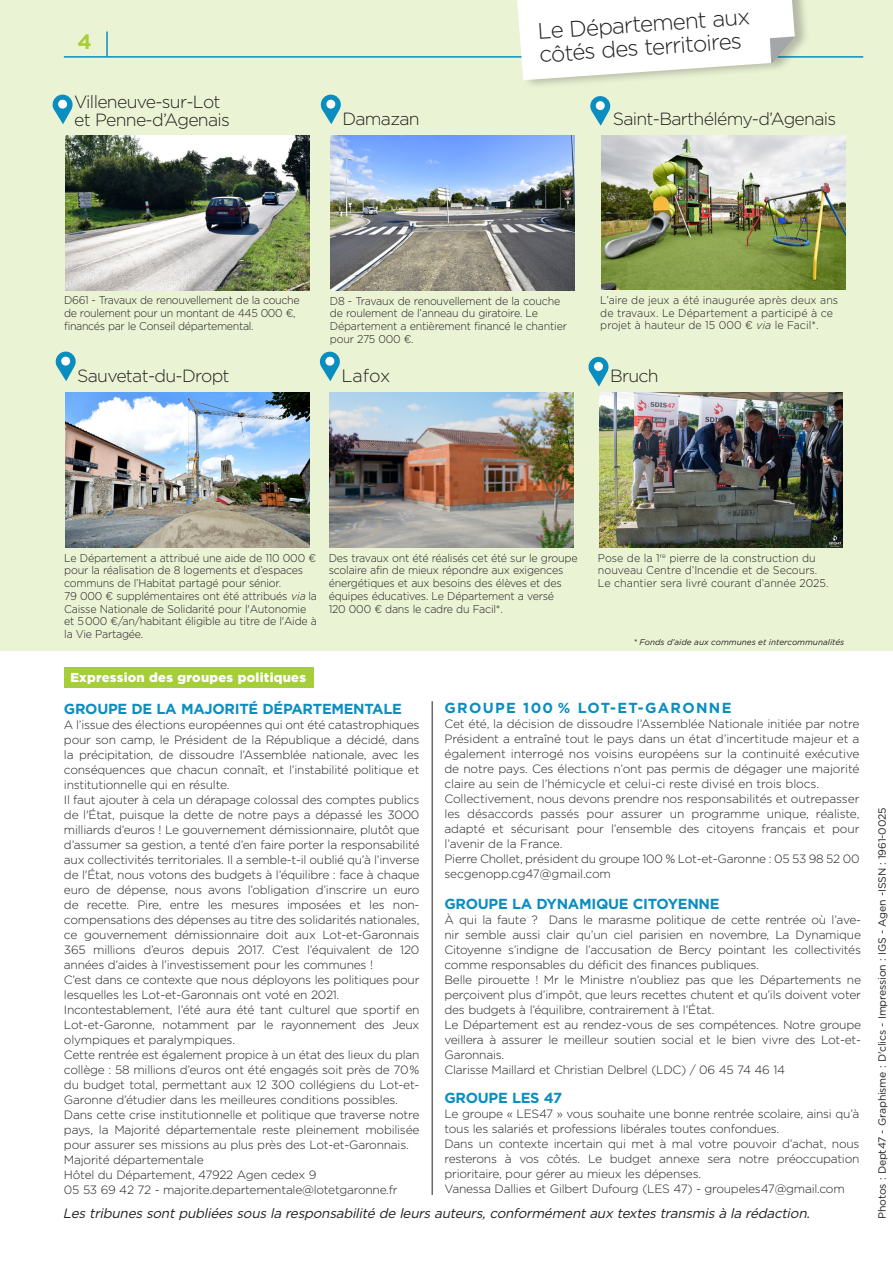
<style>
.page{position:relative;width:893px;height:1263px;background:#fff}
.page>*{position:absolute;margin:0;border:0;box-sizing:border-box;transform-origin:0 0}
.t1{font:300 22.5px/23.4px "Gotham";color:#231f20}
.t2{font:700 20.7px "Gotham";color:#a6ce39}
.t3{font:300 18px "Gotham";letter-spacing:-.005em;color:#231f20}
.t4{font:300 17.7px/18.5px "Gotham";letter-spacing:-.04em;color:#231f20}
.texte_ok{font:700 14.55px "Gotham";letter-spacing:-.02em;color:#0a8ec0}
.texte_ok-2{font:700 14.55px "Gotham";letter-spacing:.09em;color:#0a8ec0}
.texte_ok-3{font:italic 13.5px "Gotham";color:#231f20}
.sur_titre{font:900 12.9px "Gotham";letter-spacing:.02em;color:#fff}
.texte_ok-4{font:300 12px/15px "Gotham";letter-spacing:-.02em;color:#231f20;text-align:justify}
.Texte_frise{font:300 11.25px/12.8px "Gotham";letter-spacing:-.02em;color:#231f20;scale:.95 1}
.Texte_frise-2{font:300 11.25px/12.8px "Gotham";color:#231f20;scale:.95 1}
.texte_ok-5{font:10.5px "Gotham";letter-spacing:-.015em;color:#231f20}
.credit_36{font:italic 8.25px "Gotham";color:#231f20}
.s1{font-style:italic}
</style>
<div class="page">
<div style="left:0;top:0;width:893px;height:651px;background:#eaf3d4"></div>
<svg style="left:321px;top:95px;width:20px;height:29px"></svg>
<div style="left:326px;top:100px;width:9px;height:9px;background:#fff;border-radius:50%"></div>
<svg style="left:53px;top:95px;width:20px;height:29px"></svg>
<div style="left:58px;top:100px;width:9px;height:9px;background:#fff;border-radius:50%"></div>
<svg style="left:588px;top:357px;width:20px;height:30px"></svg>
<div style="left:594px;top:362px;width:9px;height:9px;background:#fff;border-radius:50%"></div>
<hr style="left:64px;top:56px;width:799px;height:2px;background:#0a8ec0">
<div style="left:64px;top:666px;width:249px;height:21px;background:#a6ce39"></div>
<hr style="left:432px;top:701px;width:1px;height:494px;background:#231f20">
<div style="left:513px;top:0;width:297px;height:90px;background:#231f20;opacity:.27"></div>
<svg style="left:517px;top:0;width:278px;height:80px;background:#f8f9f5"></svg>
<hr style="left:106px;top:31px;width:2px;height:26px;background:#0a8ec0">
<img style="left:330px;top:136px;width:244px;height:154px">
<img style="left:65px;top:136px;width:244px;height:154px">
<img style="left:599px;top:393px;width:244px;height:154px">
<svg style="left:590px;top:96px;width:20px;height:30px"></svg>
<div style="left:596px;top:101px;width:9px;height:9px;background:#fff;border-radius:50%"></div>
<img style="left:601px;top:135px;width:244px;height:154px">
<svg style="left:56px;top:351px;width:20px;height:30px"></svg>
<div style="left:61px;top:357px;width:9px;height:9px;background:#fff;border-radius:50%"></div>
<img style="left:65px;top:393px;width:244px;height:154px">
<svg style="left:320px;top:352px;width:20px;height:29px"></svg>
<div style="left:325px;top:357px;width:9px;height:9px;background:#fff;border-radius:50%"></div>
<img style="left:330px;top:393px;width:244px;height:154px">
<p class="t2" style="left:77px;top:27px;width:16px">4</p>
<p class="t4" style="left:74px;top:92px;width:157px">Villeneuve-sur-Lot et Penne-d’Agenais</p>
<p class="t4" style="left:342px;top:109px;width:79px">Damazan</p>
<p class="t1" style="left:537px;top:19px;width:214px;rotate:-4deg">Le Département aux côtés des territoires</p>
<p class="t4" style="left:613px;top:109px;width:225px">Saint-Barthélémy-d’Agenais</p>
<p class="Texte_frise" style="left:64px;top:293px;width:250px">D661 - Travaux de renouvellement de la couche de roulement pour un montant de 445 000 €, financés par le Conseil départemental.</p>
<p class="Texte_frise" style="left:330px;top:294px;width:251px">D8 - Travaux de renouvellement de la couche de roulement de l’anneau du giratoire. Le Département a entièrement financé le chantier pour 275 000 €.</p>
<p class="Texte_frise-2" style="left:600px;top:293px;width:252px">L’aire de jeux a été inaugurée après deux ans de travaux. Le Département a participé à ce projet à hauteur de 15 000 € <span class="s1">via</span> le Facil*.</p>
<p class="t4" style="left:77px;top:366px;width:154px">Sauvetat-du-Dropt</p>
<p class="t3" style="left:341px;top:364px;width:50px">Lafox</p>
<p class="t4" style="left:610px;top:366px;width:50px">Bruch</p>
<p class="Texte_frise" style="left:64px;top:551px;width:268px">Le Département a attribué une aide de 110 000 € pour la réalisation de 8 logements et d’espaces communs de l’Habitat partagé pour sénior.<br>79 000 € supplémentaires ont été attribués <span class="s1">via</span> la Caisse Nationale de Solidarité pour l'Autonomie et 5 000 €/an/habitant éligible au titre de l'Aide à la Vie Partagée.</p>
<p class="Texte_frise" style="left:329px;top:551px;width:263px">Des travaux ont été réalisés cet été sur le groupe scolaire afin de mieux répondre aux exigences énergétiques et aux besoins des élèves et des équipes éducatives. Le Département a versé<br>120 000 € dans le cadre du Facil*.</p>
<p class="Texte_frise-2" style="left:598px;top:551px;width:244px">Pose de la 1<sup>re</sup> pierre de la construction du nouveau Centre d’Incendie et de Secours.<br>Le chantier sera livré courant d’année 2025.</p>
<p class="credit_36" style="left:634px;top:637px;width:212px">* Fonds d’aide aux communes et intercommunalités</p>
<p class="sur_titre" style="left:70px;top:668px;width:237px">Expression des groupes politiques</p>
<p class="texte_ok" style="left:64px;top:699px;width:339px">GROUPE DE LA MAJORITÉ DÉPARTEMENTALE</p>
<p class="texte_ok-4" style="left:64px;top:717px;width:357px">A l’issue des élections européennes qui ont été catastrophiques pour son camp, le Président de la République a décidé, dans la précipitation, de dissoudre l’Assemblée nationale, avec les conséquences que chacun connaît, et l’instabilité politique et institutionnelle qui en résulte.</p>
<p class="texte_ok-4" style="left:64px;top:792px;width:357px">Il faut ajouter à cela un dérapage colossal des comptes publics de l'État, puisque la dette de notre pays a dépassé les 3000 milliards d’euros ! Le gouvernement démissionnaire, plutôt que d’assumer sa gestion, a tenté d’en faire porter la responsabilité aux collectivités territoriales. Il a semble-t-il oublié qu’à l’inverse de l'État, nous votons des budgets à l’équilibre : face à chaque euro de dépense, nous avons l’obligation d’inscrire un euro de recette. Pire, entre les mesures imposées et les non&shy;compensations des dépenses au titre des solidarités nationales, ce gouvernement démissionnaire doit aux Lot-et-Garonnais 365 millions d’euros depuis 2017. C’est l’équivalent de 120 années d’aides à l’investissement pour les communes !</p>
<p class="texte_ok-4" style="left:64px;top:972px;width:357px">C’est dans ce contexte que nous déployons les politiques pour lesquelles les Lot-et-Garonnais ont voté en 2021.</p>
<p class="texte_ok-4" style="left:64px;top:1002px;width:357px">Incontestablement, l’été aura été tant culturel que sportif en Lot-et-Garonne, notamment par le rayonnement des Jeux olympiques et paralympiques.</p>
<p class="texte_ok-4" style="left:64px;top:1047px;width:357px">Cette rentrée est également propice à un état des lieux du plan collège : 58 millions d’euros ont été engagés soit près de 70 % du budget total, permettant aux 12 300 collégiens du Lot-et-Garonne d’étudier dans les meilleures conditions possibles.</p>
<p class="texte_ok-4" style="left:64px;top:1107px;width:357px">Dans cette crise institutionnelle et politique que traverse notre pays, la Majorité départementale reste pleinement mobilisée pour assurer ses missions au plus près des Lot-et-Garonnais.</p>
<p class="texte_ok-4" style="left:64px;top:1152px;width:141px">Majorité départementale</p>
<p class="texte_ok-4" style="left:64px;top:1167px;width:254px">Hôtel du Département, 47922 Agen cedex 9</p>
<p class="texte_ok-4" style="left:64px;top:1182px;width:335px">05 53 69 42 72 - majorite.departementale@lotetgaronne.fr</p>
<p class="texte_ok-2" style="left:444px;top:698px;width:288px">GROUPE 100 % LOT-ET-GARONNE</p>
<p class="texte_ok-4" style="left:444px;top:716px;width:417px">Cet été, la décision de dissoudre l’Assemblée Nationale initiée par notre Président a entraîné tout le pays dans un état d’incertitude majeur et a également interrogé nos voisins européens sur la continuité exécutive de notre pays. Ces élections n’ont pas permis de dégager une majorité claire au sein de l’hémicycle et celui-ci reste divisé en trois blocs.</p>
<p class="texte_ok-4" style="left:444px;top:791px;width:417px">Collectivement, nous devons prendre nos responsabilités et outrepasser les désaccords passés pour assurer un programme unique, réaliste, adapté et sécurisant pour l’ensemble des citoyens français et pour l’avenir de la France.</p>
<p class="texte_ok-4" style="left:444px;top:851px;width:417px">Pierre Chollet, président du groupe 100 % Lot-et-Garonne : 05 53 98 52 00 secgenopp.cg47@gmail.com</p>
<p class="texte_ok" style="left:444px;top:894px;width:277px">GROUPE LA DYNAMIQUE CITOYENNE</p>
<p class="texte_ok-4" style="left:444px;top:911px;width:418px">À qui la faute ? Dans le marasme politique de cette rentrée où l’ave&shy;nir semble aussi clair qu’un ciel parisien en novembre, La Dynamique Citoyenne s’indigne de l’accusation de Bercy pointant les collectivités comme responsables du déficit des finances publiques.</p>
<p class="texte_ok-4" style="left:444px;top:971px;width:418px">Belle pirouette ! Mr le Ministre n’oubliez pas que les Départements ne perçoivent plus d’impôt, que leurs recettes chutent et qu’ils doivent voter des budgets à l’équilibre, contrairement à l’État.</p>
<p class="texte_ok-4" style="left:444px;top:1016px;width:418px">Le Département est au rendez-vous de ses compétences. Notre groupe veillera à assurer le meilleur soutien social et le bien vivre des Lot-et-Garonnais.</p>
<p class="texte_ok-4" style="left:444px;top:1061px;width:342px">Clarisse Maillard et Christian Delbrel (LDC) / 06 45 74 46 14</p>
<p class="texte_ok" style="left:444px;top:1088px;width:119px">GROUPE LES 47</p>
<p class="texte_ok-4" style="left:444px;top:1106px;width:416px">Le groupe « LES47 » vous souhaite une bonne rentrée scolaire, ainsi qu’à tous les salariés et professions libérales toutes confondues.</p>
<p class="texte_ok-4" style="left:444px;top:1136px;width:417px">Dans un contexte incertain qui met à mal votre pouvoir d’achat, nous resterons à vos côtés. Le budget annexe sera notre préoccupation prioritaire, pour gérer au mieux les dépenses.</p>
<p class="texte_ok-4" style="left:444px;top:1181px;width:402px">Vanessa Dallies et Gilbert Dufourg (LES 47) - groupeles47@gmail.com</p>
<p class="texte_ok-3" style="left:63px;top:1204px;width:752px">Lestribunessontpubliéessousla responsabilité de leursauteurs,conformémentaux textestransmisà la rédaction.</p>
<p class="texte_ok-5" style="left:875px;top:1219px;width:413px;rotate:-90deg">Photos : Dept47 - Graphisme : D'clics - Impression : IGS - Agen -ISSN : 1961-0025</p>
</div>
